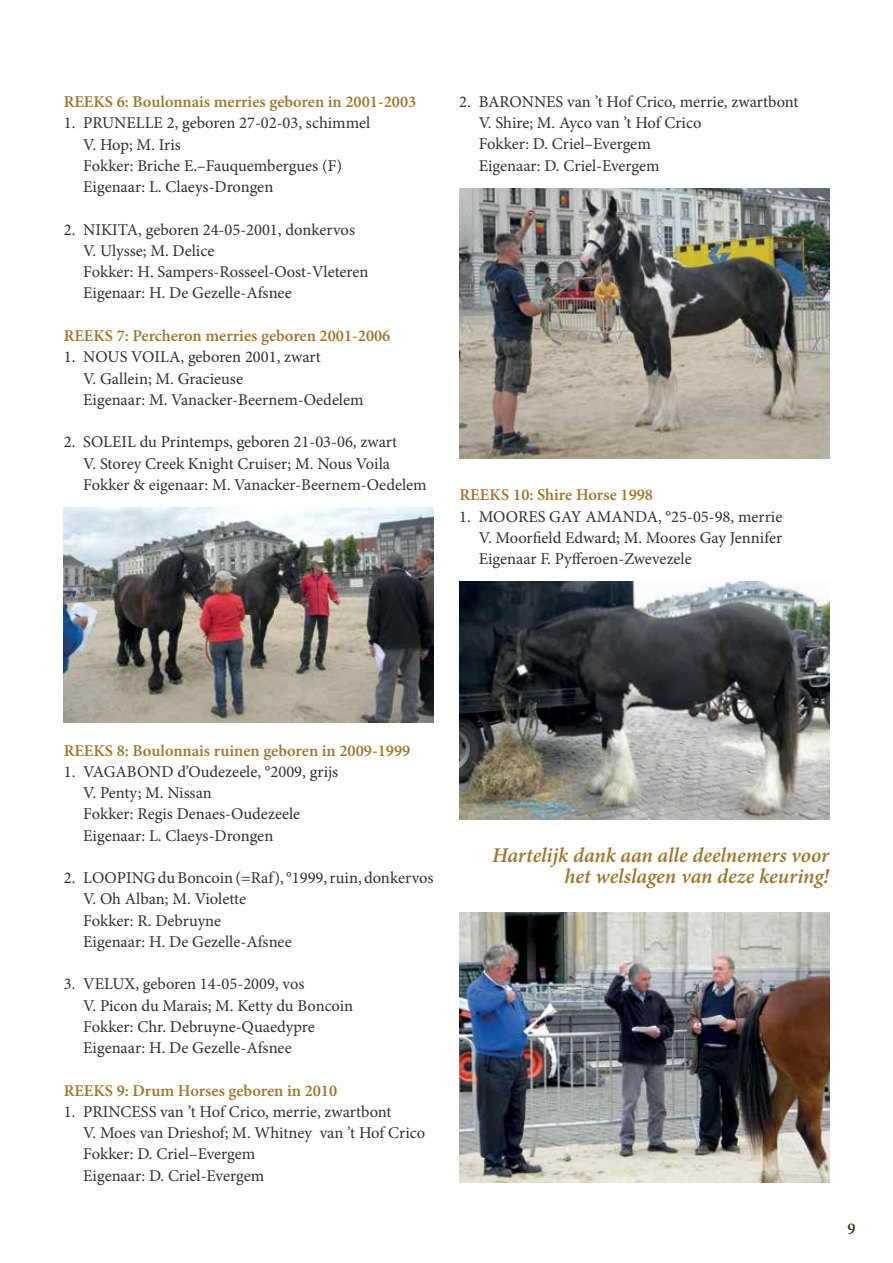
<style>
.page{position:relative;width:893px;height:1263px;background:#fff}
.page>*{position:absolute;margin:0;border:0;box-sizing:border-box;transform-origin:0 0}
.t1{font:italic 600 21px/21.3px "Minion Pro";letter-spacing:-.005em;color:#9e752b;text-align:right}
.t2{font:16.5px/21.3px "Minion Pro";color:#2f2f31}
.t3{font:600 16.5px "Minion Pro";color:#9e752b}
.t4{font:600 16.5px "Minion Pro";color:#3a3128}
</style>
<div class="page">
<img style="left:459px;top:912px;width:370px;height:270px">
<img style="left:459px;top:188px;width:370px;height:270px">
<img style="left:64px;top:507px;width:370px;height:216px">
<img style="left:459px;top:582px;width:370px;height:237px">
<p class="t3" style="left:64px;top:90px;width:354px">REEKS 6: Boulonnais merries geboren in 2001-2003</p>
<p class="t2" style="left:83px;top:113px;width:289px;text-indent:-20px">1. PRUNELLE 2, geboren 27-02-03, schimmel<br>V. Hop; M. Iris<br>Fokker: Briche E.–Fauquembergues (F)<br>Eigenaar: L. Claeys-Drongen</p>
<p class="t2" style="left:83px;top:219px;width:287px;text-indent:-20px">2. NIKITA, geboren 24-05-2001, donkervos V. Ulysse; M. Delice<br>Fokker: H. Sampers-Rosseel-Oost-Vleteren Eigenaar: H. De Gezelle-Afsnee</p>
<p class="t3" style="left:64px;top:324px;width:328px">REEKS 7: Percheron merries geboren 2001-2006</p>
<p class="t2" style="left:83px;top:346px;width:282px;text-indent:-20px">1. NOUS VOILA, geboren 2001, zwart<br>V. Gallein; M. Gracieuse<br>Eigenaar: M. Vanacker-Beernem-Oedelem</p>
<p class="t2" style="left:83px;top:431px;width:345px;text-indent:-20px">2. SOLEIL du Printemps, geboren 21-03-06, zwart<br>V. Storey Creek Knight Cruiser; M. Nous Voila<br>Fokker &amp; eigenaar: M. Vanacker-Beernem-Oedelem</p>
<p class="t2" style="left:479px;top:91px;width:321px;text-indent:-20px">2. BARONNES van ’t Hof Crico, merrie, zwartbont V. Shire; M. Ayco van ’t Hof Crico<br>Fokker: D. Criel–Evergem<br>Eigenaar: D. Criel-Evergem</p>
<p class="t3" style="left:459px;top:484px;width:195px">REEKS 10: Shire Horse 1998</p>
<p class="t2" style="left:479px;top:506px;width:305px;text-align:justify;text-indent:-20px">1. MOORES GAY AMANDA, °25-05-98, merrie V. Moorfield Edward; M. Moores Gay Jennifer Eigenaar F. Pyfferoen-Zwevezele</p>
<p class="t3" style="left:64px;top:739px;width:348px">REEKS 8: Boulonnais ruinen geboren in 2009-1999</p>
<p class="t2" style="left:83px;top:761px;width:256px;text-indent:-20px">1. VAGABOND d’Oudezeele, °2009, grijs<br>V. Penty; M. Nissan<br>Fokker: Regis Denaes-Oudezeele<br>Eigenaar: L. Claeys-Drongen</p>
<p class="t2" style="left:83px;top:867px;width:352px;text-indent:-20px">2. LOOPING du Boncoin (=Raf), °1999, ruin, donkervos<br>V. Oh Alban; M. Violette<br>Fokker: R. Debruyne<br>Eigenaar: H. De Gezelle-Afsnee</p>
<p class="t2" style="left:83px;top:973px;width:272px;text-indent:-20px">3. VELUX, geboren 14-05-2009, vos<br>V. Picon du Marais; M. Ketty du Boncoin Fokker: Chr. Debruyne-Quaedypre Eigenaar: H. De Gezelle-Afsnee</p>
<p class="t3" style="left:64px;top:1079px;width:275px">REEKS 9: Drum Horses geboren in 2010</p>
<p class="t2" style="left:83px;top:1101px;width:343px;text-indent:-20px">1. PRINCESS van ’t Hof Crico, merrie, zwartbont<br>V. Moes van Drieshof; M. Whitney van ’t Hof Crico Fokker: D. Criel–Evergem<br>Eigenaar: D. Criel-Evergem</p>
<p class="t1" style="left:492px;top:844px;width:339px">Hartelijk dank aan alle deelnemers voor het welslagen van deze keuring!</p>
<p class="t4" style="left:847px;top:1217px;width:10px">9</p>
</div>
